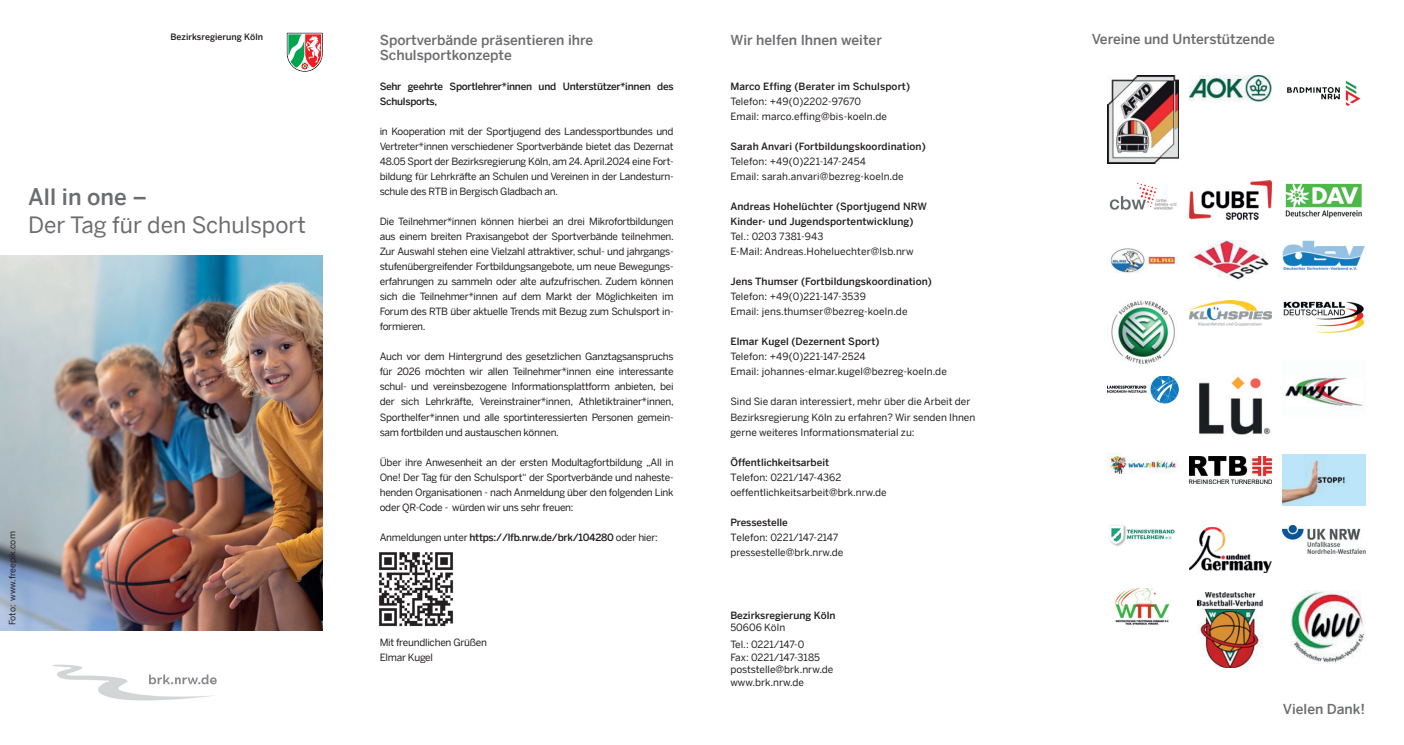
<style>
.page{position:relative;width:1404px;height:745px;background:#fff}
.page>*{position:absolute;margin:0;border:0;box-sizing:border-box;transform-origin:0 0}
.t1{font:22.5px "Benton Sans";color:#6c6d70}
.t2{font:500 22.5px "Benton Sans";color:#6c6d70}
.t3{font:500 13.75px/15px "Benton Sans";color:#6c6d70}
.t4{font:10px/15px "Benton Sans";color:#231f20}
.t5{font:500 10px/15px "Benton Sans";color:#231f20}
.t6{font:500 10px/15px "Benton Sans";letter-spacing:-.025em;color:#231f20}
.t7{font:10px/15px "Benton Sans";letter-spacing:-.025em;color:#231f20}
.t8{font:500 8.75px "Benton Sans";color:#231f20}
.t9{font:8.75px "Benton Sans";color:#231f20}
.s1{font-weight:400}
</style>
<div class="page">
<img style="left:53px;top:664px;width:164px;height:37px">
<img style="left:0;top:255px;width:322px;height:375px">
<svg style="left:287px;top:33px;width:36px;height:39px"></svg>
<img style="left:379px;top:552px;width:74px;height:75px">
<img style="left:1107px;top:76px;width:71px;height:87px">
<img style="left:1189px;top:76px;width:82px;height:25px">
<img style="left:1287px;top:80px;width:74px;height:25px">
<img style="left:1109px;top:182px;width:68px;height:28px">
<img style="left:1189px;top:181px;width:82px;height:38px">
<img style="left:1285px;top:183px;width:77px;height:36px">
<img style="left:1110px;top:248px;width:68px;height:25px">
<img style="left:1192px;top:241px;width:77px;height:39px">
<img style="left:1282px;top:241px;width:82px;height:29px">
<img style="left:1111px;top:300px;width:64px;height:64px">
<img style="left:1189px;top:300px;width:82px;height:26px">
<img style="left:1283px;top:301px;width:81px;height:32px">
<img style="left:1199px;top:376px;width:72px;height:59px">
<img style="left:1285px;top:377px;width:78px;height:32px">
<img style="left:1107px;top:453px;width:71px;height:21px">
<img style="left:1189px;top:456px;width:82px;height:27px">
<img style="left:1282px;top:454px;width:82px;height:51px">
<img style="left:1107px;top:376px;width:71px;height:27px">
<img style="left:1109px;top:525px;width:66px;height:22px">
<img style="left:1189px;top:527px;width:82px;height:45px">
<img style="left:1282px;top:525px;width:82px;height:28px">
<img style="left:1115px;top:588px;width:55px;height:37px">
<img style="left:1197px;top:592px;width:65px;height:75px">
<img style="left:1290px;top:590px;width:74px;height:73px">
<p class="t8" style="left:170px;top:32px;width:94px">Bezirksregierung Köln</p>
<h1 class="t2" style="left:28px;top:183px;width:120px">All in one –</h1>
<h1 class="t1" style="left:28px;top:211px;width:279px">Der Tag für den Schulsport</h1>
<p class="t9" style="left:7px;top:624px;width:95px;rotate:-90deg">Foto: www.freepik.com</p>
<h2 class="t3" style="left:380px;top:32px;width:215px">Sportverbände präsentieren ihre<br>Schulsportkonzepte</h2>
<p class="t6" style="left:380px;top:79px;width:295px">Sehr geehrte Sportlehrer*innen und Unterstützer*innen des<br>Schulsports,</p>
<p class="t4" style="left:380px;top:124px;width:295px;text-align:justify">in Kooperation mit der Sportjugend des Landessportbundes und Vertreter*innen verschiedener Sportverbände bietet das Dezernat 48.05 Sport der Bezirksregierung Köln, am 24. April.2024 eine Fort&shy;bildung für Lehrkräfte an Schulen und Vereinen in der Landesturn&shy;schule des RTB in Bergisch Gladbach an.</p>
<p class="t4" style="left:380px;top:214px;width:296px;text-align:justify">Die Teilnehmer*innen können hierbei an drei Mikrofortbildungen aus einem breiten Praxisangebot der Sportverbände teilnehmen.<br>Zur Auswahl stehen eine Vielzahl attraktiver, schul- und jahrgangs&shy;stufenübergreifender Fortbildungsangebote, um neue Bewegungs&shy;erfahrungen zu sammeln oder alte aufzufrischen. Zudem können sich die Teilnehmer*innen auf dem Markt der Möglichkeiten im Forum des RTB über aktuelle Trends mit Bezug zum Schulsport in&shy;formieren.</p>
<p class="t4" style="left:380px;top:349px;width:296px;text-align:justify">Auch vor dem Hintergrund des gesetzlichen Ganztagsanspruchs für 2026 möchten wir allen Teilnehmer*innen eine interessante schul- und vereinsbezogene Informationsplattform anbieten, bei der sich Lehrkräfte, Vereinstrainer*innen, Athletiktrainer*innen, Sporthelfer*innen und alle sportinteressierten Personen gemein&shy;sam fortbilden und austauschen können.</p>
<p class="t4" style="left:380px;top:454px;width:295px;text-align:justify">Über ihre Anwesenheit an der ersten Modultagfortbildung „All in One! Der Tag für den Schulsport“ der Sportverbände und naheste&shy;henden Organisationen - nach Anmeldung über den folgenden Link oder QR-Code - würden wir uns sehr freuen:</p>
<p class="t6" style="left:380px;top:529px;width:280px"><span class="s1">Anmeldungen unter</span> https://lfb.nrw.de/brk/104280 <span class="s1">oder hier:</span></p>
<p class="t7" style="left:380px;top:634px;width:109px">Mit freundlichen Grüßen<br>Elmar Kugel</p>
<h2 class="t3" style="left:730px;top:32px;width:153px">Wir helfen Ihnen weiter</h2>
<p class="t5" style="left:730px;top:79px;width:181px">Marco Effing (Berater im Schulsport)</p>
<p class="t4" style="left:730px;top:94px;width:158px">Telefon: +49(0)2202-97670<br>Email: marco.effing@bis-koeln.de</p>
<p class="t5" style="left:730px;top:139px;width:197px">Sarah Anvari (Fortbildungskoordination)</p>
<p class="t4" style="left:730px;top:154px;width:175px">Telefon: +49(0)221-147-2454<br>Email: sarah.anvari@bezreg-koeln.de</p>
<p class="t5" style="left:730px;top:199px;width:198px">Andreas Hohelüchter (Sportjugend NRW<br>Kinder- und Jugendsportentwicklung)</p>
<p class="t4" style="left:730px;top:229px;width:185px">Tel.: 0203 7381-943<br>E-Mail: Andreas.Hoheluechter@lsb.nrw</p>
<p class="t5" style="left:730px;top:274px;width:203px">Jens Thumser (Fortbildungskoordination)</p>
<p class="t4" style="left:730px;top:289px;width:179px">Telefon: +49(0)221-147-3539<br>Email: jens.thumser@bezreg-koeln.de</p>
<p class="t5" style="left:730px;top:334px;width:151px">Elmar Kugel (Dezernent Sport)</p>
<p class="t4" style="left:730px;top:349px;width:218px">Telefon: +49(0)221-147-2524<br>Email: johannes-elmar.kugel@bezreg-koeln.de</p>
<p class="t4" style="left:730px;top:394px;width:246px">Sind Sie daran interessiert, mehr über die Arbeit der<br>Bezirksregierung Köln zu erfahren? Wir senden Ihnen gerne weiteres Informationsmaterial zu:</p>
<p class="t5" style="left:730px;top:454px;width:100px">Öffentlichkeitsarbeit</p>
<p class="t4" style="left:730px;top:469px;width:158px">Telefon: 0221/147-4362 oeffentlichkeitsarbeit@brk.nrw.de</p>
<p class="t5" style="left:730px;top:514px;width:59px">Pressestelle</p>
<p class="t4" style="left:730px;top:529px;width:115px">Telefon: 0221/147-2147 pressestelle@brk.nrw.de</p>
<p class="t5" style="left:730px;top:607px;width:107px">Bezirksregierung Köln</p>
<p class="t4" style="left:730px;top:618px;width:75px;line-height:17px">50606 Köln<br>Tel.: 0221/147-0</p>
<p class="t4" style="left:730px;top:650px;width:104px;line-height:12.5px">Fax: 0221/147-3185 poststelle@brk.nrw.de www.brk.nrw.de</p>
<h2 class="t3" style="left:1091px;top:32px;width:184px">Vereine und Unterstützende</h2>
<h2 class="t3" style="left:1282px;top:701px;width:84px">Vielen Dank!</h2>
</div>
